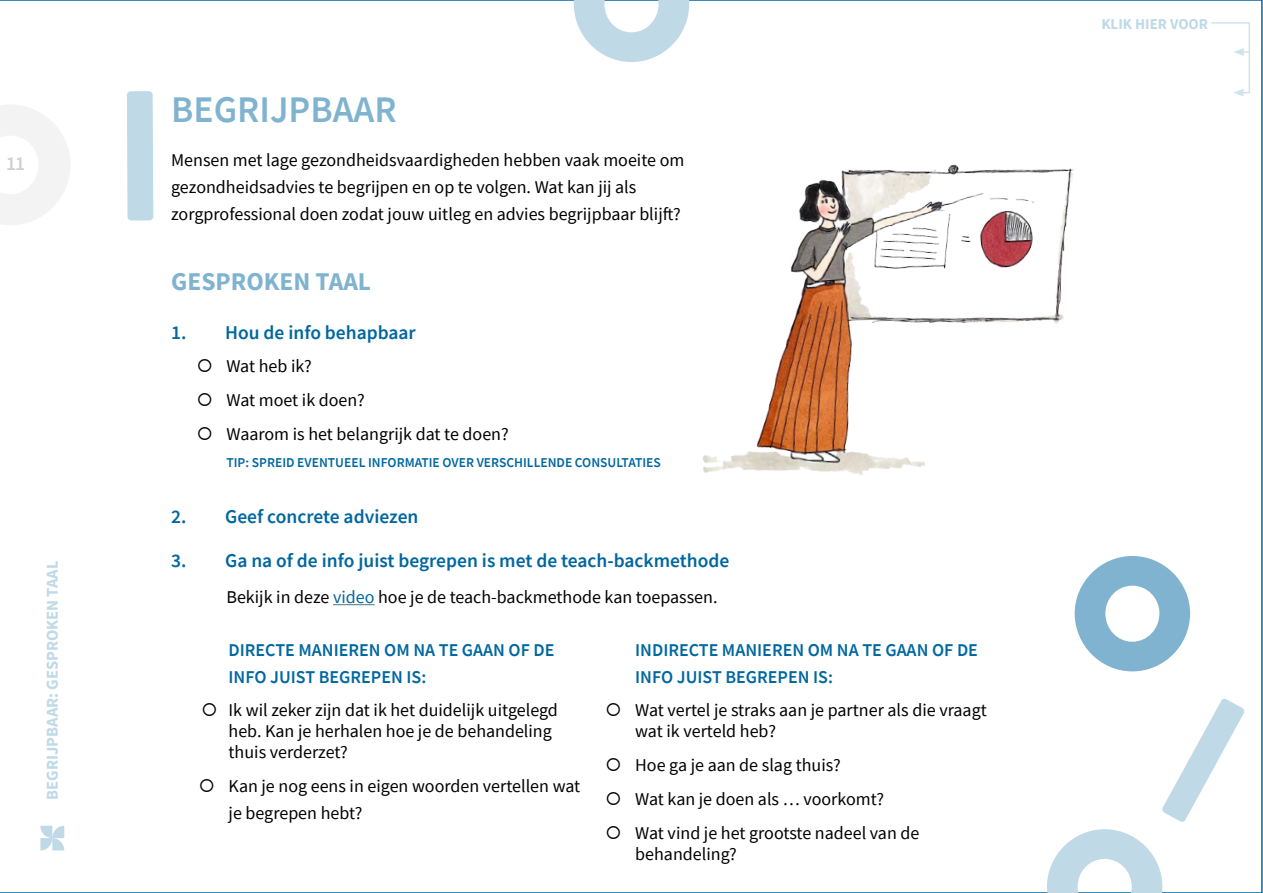
<style>
.page{position:relative;width:1263px;height:893px;background:#fff}
.page>*{position:absolute;margin:0;border:0;box-sizing:border-box;transform-origin:0 0}
.t1{font:600 37.5px "Source Sans Pro";color:#80b3cf}
.t2{font:700 25.5px "Source Sans Pro";color:#80b3cf}
.t3{font:600 19.5px "Source Sans Pro";color:#00679f}
.t4{font:600 19.5px "Source Sans Pro";color:#cfd0d0}
.t5{font:18px/33.8px "Source Sans Pro";color:#000}
.t6{font:600 18px/27px "Source Sans Pro";color:#00679f}
.t7{font:700 16.5px "Source Sans Pro";color:#bfd9e7}
.t8{font:700 15px "Source Sans Pro";color:#bfd9e7}
.t9{font:600 13.5px "Source Sans Pro";color:#00679f}
.s1{color:#00679f}
</style>
<div class="page">
<svg style="left:40px;top:826px;width:24px;height:24px"></svg>
<svg style="left:0;top:105px;width:70px;height:120px"></svg>
<svg style="left:1211px;top:22px;width:39px;height:74px"></svg>
<hr style="left:333px;top:604px;width:42px;height:1px;background:#467886">
<img style="left:703px;top:164px;width:371px;height:311px">
<svg style="left:1047px;top:829px;width:115px;height:64px"></svg>
<svg style="left:1075px;top:556px;width:115px;height:115px"></svg>
<div style="left:127px;top:91px;width:26px;height:129px;background:#bfd9e7"></div>
<svg style="left:1162px;top:699px;width:83px;height:123px"></svg>
<svg style="left:574px;top:0;width:115px;height:62px"></svg>
<p class="t4" style="left:6px;top:151px;width:21px">11</p>
<p class="t7" style="left:41px;top:800px;width:240px;rotate:-90deg">BEGRIJPBAAR : GESPROKEN TAAL</p>
<h1 class="t1" style="left:171px;top:85px;width:227px">BEGRIJPBAAR</h1>
<p class="t5" style="left:171px;top:146px;width:515px;line-height:27px">Mensen met lage gezondheidsvaardigheden hebben vaak moeite om gezondheidsadvies te begrijpen en op te volgen. Wat kan jij als zorgprofessional doen zodat jouw uitleg en advies begrijpbaar blijft?</p>
<h2 class="t2" style="left:171px;top:264px;width:201px">GESPROKEN TAAL</h2>
<p class="t3" style="left:171px;top:319px;width:246px">1. Hou de info behapbaar</p>
<p class="t5" style="left:226px;top:349px;width:284px">Wat heb ik?<br>Wat moet ik doen?<br>Waarom is het belangrijk dat te doen?</p>
<p class="t9" style="left:226px;top:454px;width:436px">TIP: SPREID EVENTUEEL INFORMATIE OVER VERSCHILLENDE CONSULTATIES</p>
<p class="t3" style="left:171px;top:503px;width:249px">2. Geef concrete adviezen</p>
<p class="t3" style="left:171px;top:548px;width:560px">3. Ga na of de info juist begrepen is met de teach-backmethode</p>
<p class="t5" style="left:226px;top:580px;width:493px">Bekijk in deze <span class="s1">video</span> hoe je de teach-backmethode kan toepassen.</p>
<p class="t6" style="left:229px;top:636px;width:327px">DIRECTE MANIEREN OM NA TE GAAN OF DE<br>INFO JUIST BEGREPEN IS:</p>
<p class="t5" style="left:229px;top:700px;width:331px;line-height:21px">Ik wil zeker zijn dat ik het duidelijk uitgelegd heb. Kan je herhalen hoe je de behandeling thuis verderzet?</p>
<p class="t5" style="left:229px;top:772px;width:353px;line-height:27px">Kan je nog eens in eigen woorden vertellen wat je begrepen hebt?</p>
<p class="t6" style="left:635px;top:636px;width:344px">INDIRECTE MANIEREN OM NA TE GAAN OF DE<br>INFO JUIST BEGREPEN IS:</p>
<p class="t5" style="left:635px;top:700px;width:353px;line-height:21px">Wat vertel je straks aan je partner als die vraagt wat ik verteld heb?</p>
<p class="t5" style="left:635px;top:748px;width:286px">Hoe ga je aan de slag thuis?<br>Wat kan je doen als … voorkomt?<br>Wat vind je het grootste nadeel van de</p>
<p class="t5" style="left:635px;top:837px;width:103px">behandeling?</p>
<p class="t8" style="left:1101px;top:14px;width:108px">KLIK HIER VOOR</p>
</div>
